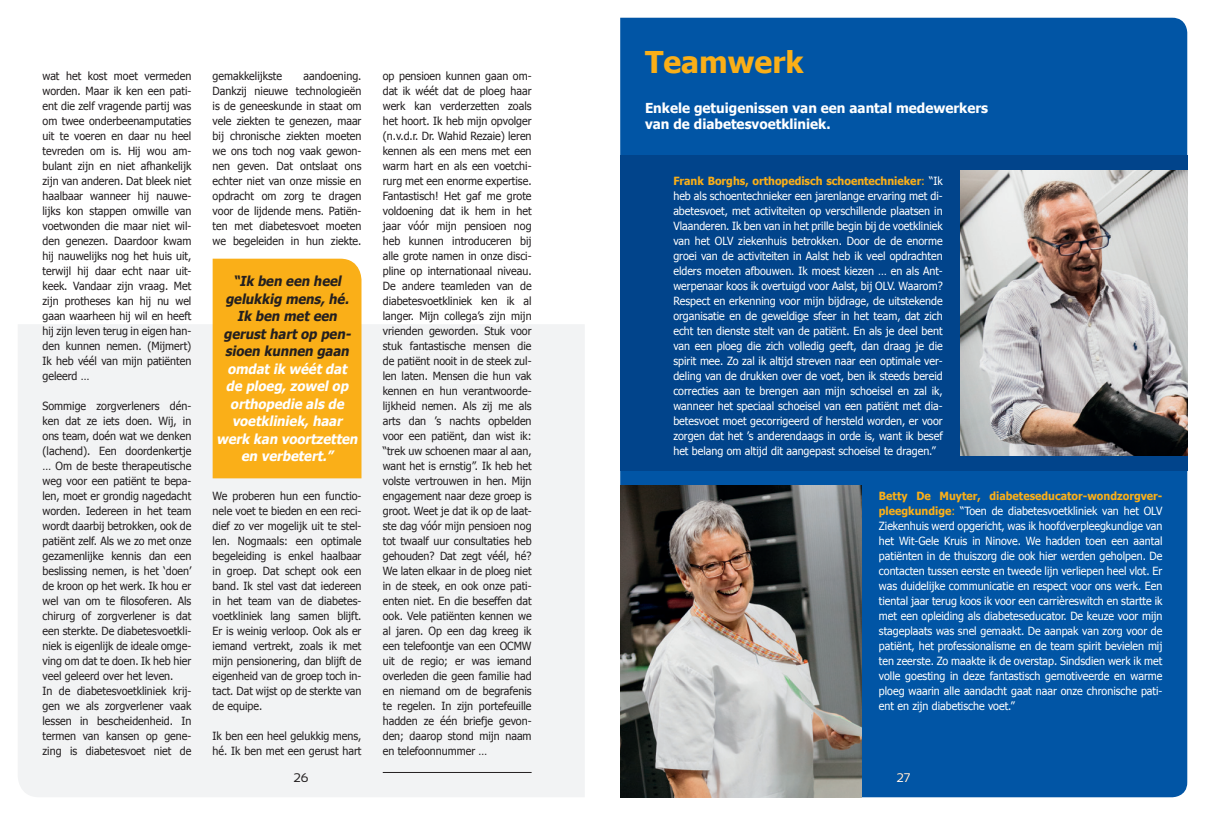
<style>
.page{position:relative;width:1205px;height:815px;background:#fff}
.page>*{position:absolute;margin:0;border:0;box-sizing:border-box;transform-origin:0 0}
.t1{font:700 30px "Tahoma";color:#faaf18}
.t2{font:italic 700 13.75px/17.5px "Tahoma";color:#fff;text-align:center;scale:.95 1}
.t3{font:italic 700 13.75px/17.5px "Tahoma";color:#231f20;text-align:center;scale:.95 1}
.t4{font:700 13.75px/16.2px "Tahoma";color:#fff}
.t5{font:12.5px "Sansation";color:#231f20}
.t6{font:12.5px "Sansation";color:#fff}
.t7{font:11.25px/15px "Tahoma";color:#231f20;text-align:justify;scale:.95 1}
.t8{font:11.25px/15px "Tahoma";color:#fff;text-align:justify;scale:.95 1}
.s1{font-weight:700;color:#faaf18}
.s2{color:#faaf18}
</style>
<div class="page">
<div style="left:18px;top:324px;width:567px;height:473px;background:#f2f3f4"></div>
<div style="left:620px;top:18px;width:567px;height:779px;background:#0155a5"></div>
<div style="left:620px;top:155px;width:567px;height:315px;background:#01448b"></div>
<hr style="left:383px;top:772px;width:148px;height:1px;background:#231f20">
<img style="left:960px;top:170px;width:227px;height:285px">
<img style="left:620px;top:485px;width:241px;height:312px">
<div style="left:213px;top:259px;width:148px;height:219px;background:#faaf18"></div>
<p class="t7" style="left:43px;top:68px;width:158px">wat het kost moet vermeden worden. Maar ik ken een pati&shy;ënt die zelf vragende partij was om twee onderbeenamputaties uit te voeren en daar nu heel tevreden om is. Hij wou am&shy;bulant zijn en niet afhankelijk zijn van anderen. Dat bleek niet haalbaar wanneer hij nauwe&shy;lijks kon stappen omwille van voetwonden die maar niet wil&shy;den genezen. Daardoor kwam hij nauwelijks nog het huis uit, terwijl hij daar echt naar uit&shy;keek. Vandaar zijn vraag. Met zijn protheses kan hij nu wel gaan waarheen hij wil en heeft hij zijn leven terug in eigen han&shy;den kunnen nemen. (Mijmert)<br>Ik heb véél van mijn patiënten geleerd …</p>
<p class="t7" style="left:43px;top:398px;width:158px;text-align:left">Sommige zorgverleners dén&shy;ken dat ze iets doen. Wij, in ons team, doén wat we denken (lachend). Een doordenkertje … Om de beste therapeutische weg voor een patiënt te bepa&shy;len, moet er grondig nagedacht worden. Iedereen in het team wordt daarbij betrokken, ook de patiënt zelf. Als we zo met onze gezamenlijke kennis dan een beslissing nemen, is het ‘doen’ de kroon op het werk. Ik hou er wel van om te filosoferen. Als chirurg of zorgverlener is dat een sterkte. De diabetesvoetkli&shy;niek is eigenlijk de ideale omge&shy;ving om dat te doen. Ik heb hier veel geleerd over het leven.<br>In de diabetesvoetkliniek krij&shy;gen we als zorgverlener vaak lessen in bescheidenheid. In termen van kansen op gene&shy;zing is diabetesvoet niet de</p>
<p class="t7" style="left:213px;top:68px;width:158px;text-indent:91px">aandoening.<br>Dankzij nieuwe technologieën is de geneeskunde in staat om vele ziekten te genezen, maar bij chronische ziekten moeten we ons toch nog vaak gewon&shy;nen geven. Dat ontslaat ons echter niet van onze missie en opdracht om zorg te dragen voor de lijdende mens. Patiën&shy;ten met diabetesvoet moeten we begeleiden in hun ziekte.</p>
<p class="t7" style="left:213px;top:68px;width:75px">gemakkelijkste</p>
<p class="t3" style="left:223px;top:272px;width:139px">“Ik ben een heel gelukkig mens, hé.<br>Ik ben meteen gerusthartop pen&shy;sioen kunnen gaan</p>
<p class="t2" style="left:217px;top:359px;width:153px">omdatik wéétdat de ploeg, zowelop orthopedie als de voetkliniek, haar werk kan voortzetten en verbetert.”</p>
<p class="t7" style="left:213px;top:488px;width:158px">We proberen hun een functio&shy;nele voet te bieden en een reci&shy;dief zo ver mogelijk uit te stel&shy;len. Nogmaals: een optimale begeleiding is enkel haalbaar in groep. Dat schept ook een band. Ik stel vast dat iedereen in het team van de diabetes&shy;voetkliniek lang samen blijft.<br>Er is weinig verloop. Ook als er iemand vertrekt, zoals ik met mijn pensionering, dan blijft de eigenheid van de groep toch in&shy;tact. Dat wijst op de sterkte van de equipe.</p>
<p class="t7" style="left:213px;top:728px;width:158px">Ik ben een heel gelukkig mens, hé. Ik ben met een gerust hart</p>
<p class="t5" style="left:294px;top:770px;width:16px">26</p>
<p class="t7" style="left:383px;top:68px;width:158px">op pensioen kunnen gaan om&shy;dat ik wéét dat de ploeg haar werk kan verderzetten zoals het hoort. Ik heb mijn opvolger (n.v.d.r. Dr. Wahid Rezaie) leren kennen als een mens met een warm hart en als een voetchi&shy;rurg met een enorme expertise.<br>Fantastisch! Het gaf me grote voldoening dat ik hem in het jaar vóór mijn pensioen nog heb kunnen introduceren bij alle grote namen in onze disci&shy;pline op internationaal niveau.<br>De andere teamleden van de diabetesvoetkliniek ken ik al langer. Mijn collega’s zijn mijn vrienden geworden. Stuk voor stuk fantastische mensen die de patiënt nooit in de steek zul&shy;len laten. Mensen die hun vak kennen en hun verantwoorde&shy;lijkheid nemen. Als zij me als arts dan ’s nachts opbelden voor een patiënt, dan wist ik: “trek uw schoenen maar al aan, want het is ernstig”. Ik heb het volste vertrouwen in hen. Mijn engagement naar deze groep is groot. Weet je dat ik op de laat&shy;ste dag vóór mijn pensioen nog tot twaalf uur consultaties heb gehouden? Dat zegt véél, hé?<br>We laten elkaar in de ploeg niet in de steek, en ook onze pati&shy;ënten niet. En die beseffen dat ook. Vele patiënten kennen we al jaren. Op een dag kreeg ik een telefoontje van een OCMW uit de regio; er was iemand overleden die geen familie had en niemand om de begrafenis te regelen. In zijn portefeuille hadden ze één briefje gevon&shy;den; daarop stond mijn naam en telefoonnummer …</p>
<h1 class="t1" style="left:645px;top:41px;width:160px">Teamwerk</h1>
<p class="t4" style="left:645px;top:99px;width:345px">Enkele getuigenissen van een aantal medewerkers van de diabetesvoetkliniek.</p>
<p class="t8" style="left:673px;top:173px;width:285px"><span class="s1">Frank Borghs, orthopedisch schoentechnieker</span><span class="s2">:</span> “Ik heb als schoentechnieker een jarenlange ervaring met di&shy;abetesvoet, met activiteiten op verschillende plaatsen in Vlaanderen. Ik ben van in het prille begin bij de voetkliniek van het OLV ziekenhuis betrokken. Door de de enorme groei van de activiteiten in Aalst heb ik veel opdrachten elders moeten afbouwen. Ik moest kiezen … en als Ant&shy;werpenaar koos ik overtuigd voor Aalst, bij OLV. Waarom?<br>Respect en erkenning voor mijn bijdrage, de uitstekende organisatie en de geweldige sfeer in het team, dat zich echt ten dienste stelt van de patiënt. En als je deel bent van een ploeg die zich volledig geeft, dan draag je die spirit mee. Zo zal ik altijd streven naar een optimale ver&shy;deling van de drukken over de voet, ben ik steeds bereid correcties aan te brengen aan mijn schoeisel en zal ik, wanneer het speciaal schoeisel van een patiënt met dia&shy;betesvoet moet gecorrigeerd of hersteld worden, er voor zorgen dat het ’s anderendaags in orde is, want ik besef het belang om altijd dit aangepast schoeisel te dragen.”</p>
<p class="t8" style="left:879px;top:488px;width:300px"><span class="s1">Betty De Muyter, diabeteseducator-wondzorgver&shy;pleegkundige</span><span class="s2">:</span> “Toen de diabetesvoetkliniek van het OLV Ziekenhuis werd opgericht, was ik hoofdverpleegkundige van het Wit-Gele Kruis in Ninove. We hadden toen een aantal patiënten in de thuiszorg die ook hier werden geholpen. De contacten tussen eerste en tweede lijn verliepen heel vlot. Er was duidelijke communicatie en respect voor ons werk. Een tiental jaar terug koos ik voor een carrièreswitch en startte ik met een opleiding als diabeteseducator. De keuze voor mijn stageplaats was snel gemaakt. De aanpak van zorg voor de patiënt, het professionalisme en de team spirit bevielen mij ten zeerste. Zo maakte ik de overstap. Sindsdien werk ik met volle goesting in deze fantastisch gemotiveerde en warme ploeg waarin alle aandacht gaat naar onze chronische pati&shy;ënt en zijn diabetische voet.”</p>
<p class="t6" style="left:897px;top:770px;width:15px">27</p>
</div>
